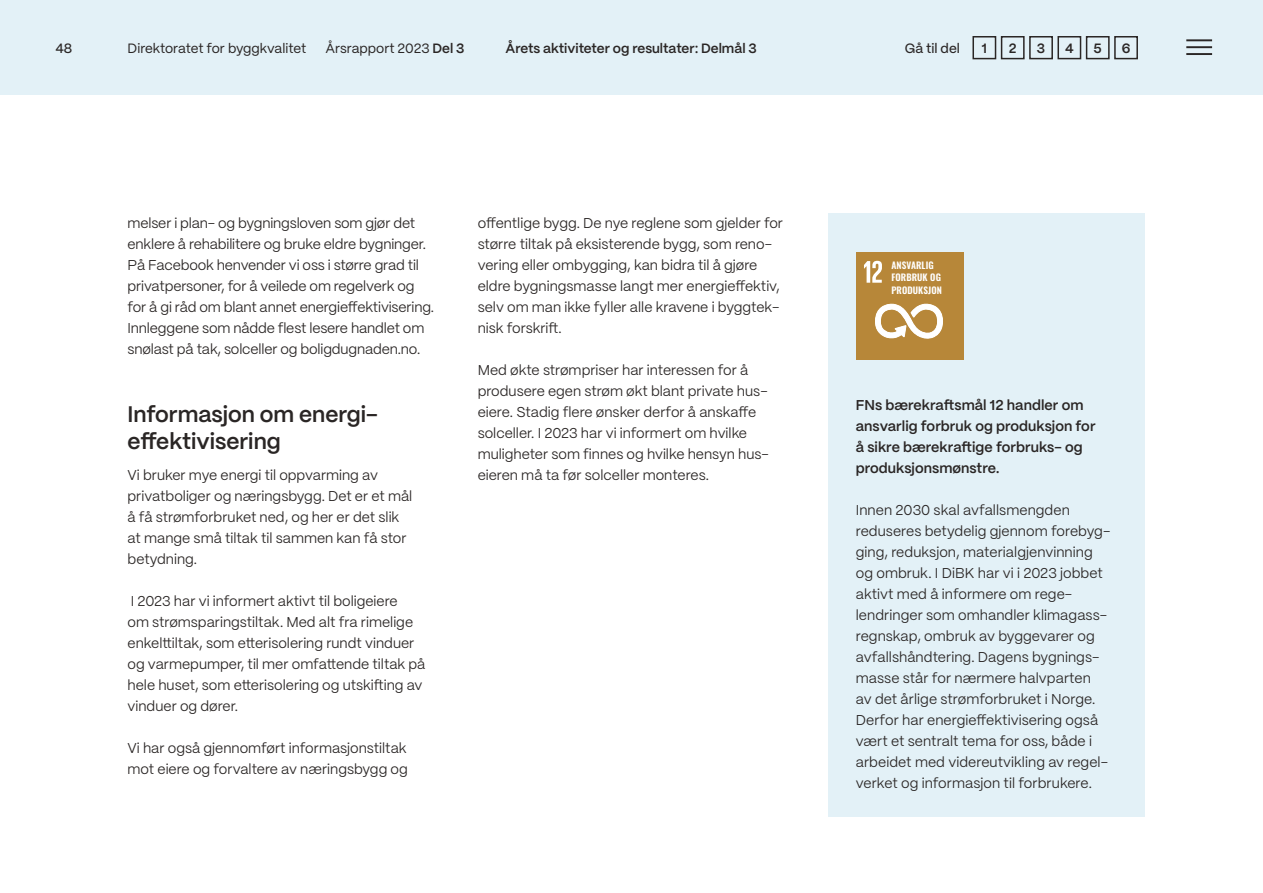
<style>
.page{position:relative;width:1263px;height:893px;background:#fff}
.page>*{position:absolute;margin:0;border:0;box-sizing:border-box;transform-origin:0 0}
.t1{font:600 22.5px/27px "PP Mori";color:#2a2625}
.t2{font:14.25px/21px "PP Mori";color:#2a2625}
.t3{font:600 14.25px/21px "PP Mori";letter-spacing:.005em;color:#2a2625}
.t4{font:13.5px "PP Mori";color:#2a2625}
.t5{font:600 13.5px "PP Mori";color:#2a2625}
.t6{font:500 13.5px "PP Mori";color:#2a2625}
.t7{font:600 9.3px/12.8px "Oswald";letter-spacing:.01em;color:#fff}
.s1{font-weight:600}
</style>
<div class="page">
<div style="left:0;top:0;width:1263px;height:94px;background:#e3f1f7"></div>
<hr style="left:1186px;top:39px;width:26px;height:2px;background:#2a2625">
<hr style="left:1186px;top:46px;width:26px;height:2px;background:#2a2625">
<hr style="left:1186px;top:53px;width:26px;height:2px;background:#2a2625">
<div style="left:972px;top:36px;width:24px;height:23px;border:2px solid #2a2625"></div>
<div style="left:1001px;top:36px;width:23px;height:23px;border:2px solid #2a2625"></div>
<div style="left:1029px;top:36px;width:24px;height:23px;border:2px solid #2a2625"></div>
<div style="left:1057px;top:36px;width:24px;height:23px;border:2px solid #2a2625"></div>
<div style="left:1086px;top:36px;width:23px;height:23px;border:2px solid #2a2625"></div>
<div style="left:1114px;top:36px;width:24px;height:23px;border:2px solid #2a2625"></div>
<div style="left:828px;top:213px;width:316px;height:603px;background:#e3f1f7"></div>
<div style="left:856px;top:252px;width:107px;height:107px;background:#b78739"></div>
<svg style="left:864px;top:261px;width:18px;height:22px"></svg>
<svg style="left:875px;top:304px;width:67px;height:35px"></svg>
<p class="t6" style="left:55px;top:36px;width:18px">48</p>
<p class="t4" style="left:128px;top:36px;width:180px">Direktoratet for byggkvalitet</p>
<p class="t4" style="left:326px;top:36px;width:140px">Årsrapport 2023 <span class="s1">Del 3</span></p>
<p class="t5" style="left:506px;top:36px;width:253px">Årets aktiviteter og resultater: Delmål 3</p>
<p class="t6" style="left:905px;top:36px;width:57px">Gå til del</p>
<p class="t5" style="left:982px;top:36px;width:7px">1</p>
<p class="t5" style="left:1009px;top:36px;width:9px">2</p>
<p class="t5" style="left:1037px;top:36px;width:10px">3</p>
<p class="t5" style="left:1065px;top:36px;width:10px">4</p>
<p class="t5" style="left:1093px;top:36px;width:10px">5</p>
<p class="t5" style="left:1122px;top:36px;width:10px">6</p>
<p class="t2" style="left:128px;top:212px;width:308px">melser i plan- og bygningsloven som gjør det enklere å rehabilitere og bruke eldre bygninger.<br>På Facebook henvender vi oss i større grad til privatpersoner, for å veilede om regelverk og for å gi råd om blant annet energieffektivisering.<br>Innleggene som nådde flest lesere handlet om snølast på tak, solceller og boligdugnaden.no.</p>
<h1 class="t1" style="left:128px;top:400px;width:252px">Informasjon om energi&shy;effektivisering</h1>
<p class="t2" style="left:128px;top:464px;width:286px">Vi bruker mye energi til oppvarming av privatboliger og næringsbygg. Det er et mål å få strømforbruket ned, og her er det slik at mange små tiltak til sammen kan få stor betydning.</p>
<p class="t2" style="left:128px;top:590px;width:299px">I 2023 har vi informert aktivt til boligeiere<br>om strømsparingstiltak. Med alt fra rimelige enkelttiltak, som etterisolering rundt vinduer og varmepumper, til mer omfattende tiltak på hele huset, som etterisolering og utskifting av vinduer og dører.</p>
<p class="t2" style="left:128px;top:737px;width:282px">Vi har også gjennomført informasjonstiltak mot eiere og forvaltere av næringsbygg og</p>
<p class="t2" style="left:478px;top:212px;width:307px">offentlige bygg. De nye reglene som gjelder for større tiltak på eksisterende bygg, som reno&shy;vering eller ombygging, kan bidra til å gjøre eldre bygningsmasse langt mer energieffektiv, selv om man ikke fyller alle kravene i byggtek&shy;nisk forskrift.</p>
<p class="t2" style="left:478px;top:359px;width:293px">Med økte strømpriser har interessen for å produsere egen strøm økt blant private hus&shy;eiere. Stadig flere ønsker derfor å anskaffe solceller. I 2023 har vi informert om hvilke muligheter som finnes og hvilke hensyn hus&shy;eieren må ta før solceller monteres.</p>
<p class="t7" style="left:891px;top:259px;width:52px">ANSVARLIG<br>FORBRUK OG<br>PRODUKSJON</p>
<p class="t3" style="left:856px;top:393px;width:241px">FNs bærekraftsmål 12 handler om ansvarlig forbruk og produksjon for å sikre bærekraftige forbruks- og produksjonsmønstre.</p>
<p class="t2" style="left:856px;top:498px;width:256px">Innen 2030 skal avfallsmengden reduseres betydelig gjennom forebyg&shy;ging, reduksjon, materialgjenvinning og ombruk. I DiBK har vi i 2023 jobbet aktivt med å informere om rege&shy;lendringer som omhandler klimagass&shy;regnskap, ombruk av byggevarer og avfallshåndtering. Dagens bygnings&shy;masse står for nærmere halvparten<br>av det årlige strømforbruket i Norge.<br>Derfor har energieffektivisering også vært et sentralt tema for oss, både i arbeidet med videreutvikling av regel&shy;verket og informasjon til forbrukere.</p>
</div>
